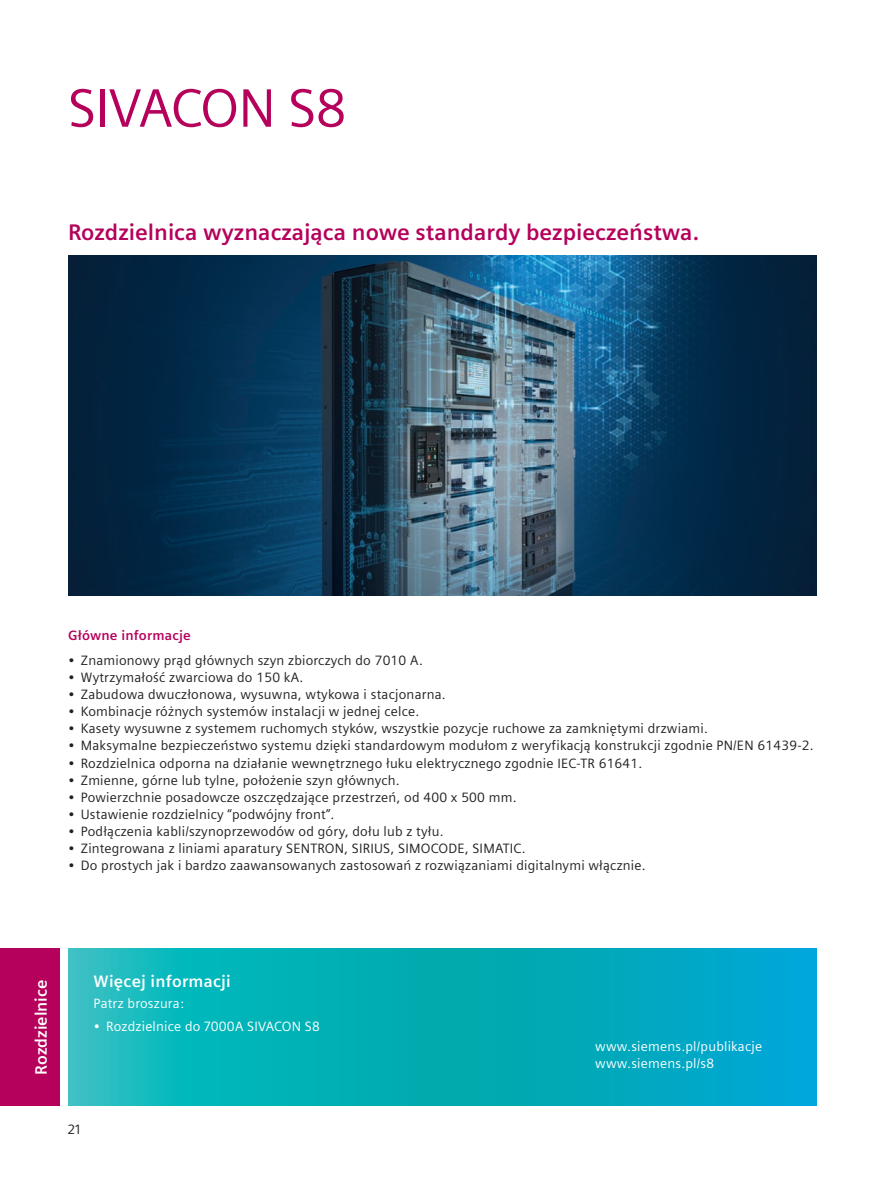
<style>
.page{position:relative;width:893px;height:1191px;background:#fff}
.page>*{position:absolute;margin:0;border:0;box-sizing:border-box;transform-origin:0 0}
._01__Headline__36pt{font:54px "Siemens Sans";letter-spacing:-.01em;color:#b5015b}
._02__Subhead_Intro{font:700 22.5px "Siemens Sans";color:#b5015b}
._06__Eye-catcher_11p{font:700 16.5px "Siemens Sans";letter-spacing:.015em;color:#fff}
.t1{font:13.5px "Siemens Sans";letter-spacing:.015em;color:#231f20}
._04__Enumerated__9pt{font:13.5px/17px "Siemens Sans";letter-spacing:.015em;color:#fff}
._04__Body_text__9pt{font:700 13.5px "Siemens Sans";letter-spacing:.015em;color:#b5015b}
</style>
<div class="page">
<div style="left:0;top:948px;width:60px;height:158px;background:#b5015b"></div>
<img style="left:68px;top:255px;width:748px;height:340px">
<svg style="left:68px;top:948px;width:748px;height:158px;background:#05aebc"></svg>
<p class="_01__Headline__36pt" style="left:68px;top:78px;width:280px">SIVACON S8</p>
<p class="_02__Subhead_Intro" style="left:68px;top:220px;width:633px">Rozdzielnica wyznaczająca nowe standardy bezpieczeństwa.</p>
<p class="_04__Body_text__9pt" style="left:68px;top:627px;width:124px">Główne informacje</p>
<p class="t1" style="left:68px;top:653px;width:356px">• Znamionowy prąd głównych szyn zbiorczych do 7010 A.</p>
<p class="t1" style="left:68px;top:670px;width:237px">• Wytrzymałość zwarciowa do 150 kA.</p>
<p class="t1" style="left:68px;top:687px;width:379px">• Zabudowa dwuczłonowa, wysuwna, wtykowa i stacjonarna.</p>
<p class="t1" style="left:68px;top:704px;width:353px">• Kombinacje różnych systemów instalacji w jednej celce.</p>
<p class="t1" style="left:68px;top:721px;width:641px">• Kasety wysuwne z systemem ruchomych styków, wszystkie pozycje ruchowe za zamkniętymi drzwiami.</p>
<p class="t1" style="left:68px;top:738px;width:747px">• Maksymalne bezpieczeństwo systemu dzięki standardowym modułom z weryfikacją konstrukcji zgodnie PN/EN 61439-2.</p>
<p class="t1" style="left:68px;top:755px;width:576px">• Rozdzielnica odporna na działanie wewnętrznego łuku elektrycznego zgodnie IEC-TR 61641.</p>
<p class="t1" style="left:68px;top:772px;width:333px">• Zmienne, górne lub tylne, położenie szyn głównych.</p>
<p class="t1" style="left:68px;top:789px;width:450px">• Powierzchnie posadowcze oszczędzające przestrzeń, od 400 x 500 mm.</p>
<p class="t1" style="left:68px;top:806px;width:268px">• Ustawienie rozdzielnicy “podwójny front”.</p>
<p class="t1" style="left:68px;top:823px;width:377px">• Podłączenia kabli/szynoprzewodów od góry, dołu lub z tyłu.</p>
<p class="t1" style="left:68px;top:840px;width:459px">• Zintegrowana z liniami aparatury SENTRON, SIRIUS, SIMOCODE, SIMATIC.</p>
<p class="t1" style="left:68px;top:857px;width:579px">• Do prostych jak i bardzo zaawansowanych zastosowań z rozwiązaniami digitalnymi włącznie.</p>
<p class="_06__Eye-catcher_11p" style="left:32px;top:1074px;width:97px;rotate:-90deg">Rozdzielnice</p>
<p class="_06__Eye-catcher_11p" style="left:94px;top:971px;width:139px">Więcej informacji</p>
<p class="_04__Enumerated__9pt" style="left:94px;top:995px;width:92px">Patrz broszura:</p>
<p class="_04__Enumerated__9pt" style="left:94px;top:1018px;width:228px">• Rozdzielnice do 7000A SIVACON S8</p>
<p class="t1" style="left:68px;top:1121px;width:14px">21</p>
<p class="_04__Enumerated__9pt" style="left:595px;top:1037px;width:168px">www.siemens.pl/publikacje www.siemens.pl/s8</p>
</div>
